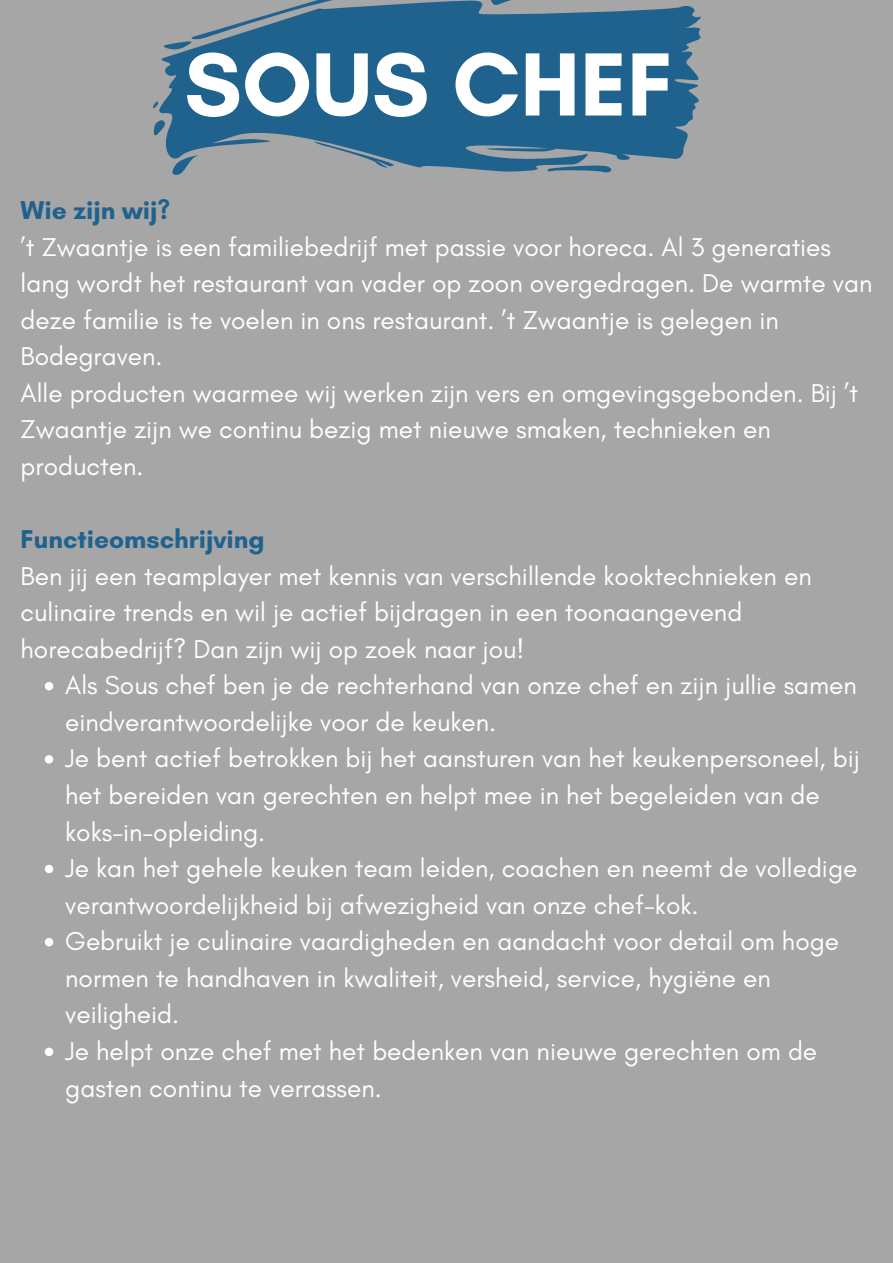
<style>
.page{position:relative;width:893px;height:1263px;background:#a6a6a6}
.page>*{position:absolute;margin:0;border:0;box-sizing:border-box;transform-origin:0 0}
.t1{font:700 91.35px "Glacial Indifference";color:#fff}
.t2{font:26.25px/36.6px "Glacial Indifference";color:#fff}
.t3{font:700 26.25px "Glacial Indifference";color:#1f628e}
</style>
<div class="page">
<svg style="left:45px;top:682px;width:8px;height:8px"></svg>
<svg style="left:45px;top:755px;width:8px;height:8px"></svg>
<svg style="left:45px;top:865px;width:8px;height:8px"></svg>
<svg style="left:45px;top:938px;width:8px;height:8px"></svg>
<svg style="left:45px;top:1047px;width:8px;height:9px"></svg>
<svg style="left:159px;top:0;width:542px;height:172px;fill:#1f628e"></svg>
<svg style="left:159px;top:0;width:233px;height:57px"></svg>
<svg style="left:171px;top:151px;width:33px;height:24px"></svg>
<svg style="left:153px;top:118px;width:14px;height:23px"></svg>
<svg style="left:152px;top:101px;width:7px;height:8px"></svg>
<svg style="left:489px;top:0;width:31px;height:8px"></svg>
<svg style="left:546px;top:159px;width:69px;height:14px"></svg>
<svg style="left:310px;top:141px;width:87px;height:28px"></svg>
<p class="t1" style="left:184px;top:29px;width:490px">SOUS CHEF</p>
<p class="t3" style="left:21px;top:194px;width:151px">Wie zijn wij?</p>
<p class="t2" style="left:21px;top:228px;width:853px">’t Zwaantje is een familiebedrijf met passie voor horeca. Al 3 generaties lang wordt het restaurant van vader op zoon overgedragen. De warmte van deze familie is te voelen in ons restaurant. ’t Zwaantje is gelegen in Bodegraven.</p>
<p class="t2" style="left:21px;top:374px;width:839px">Alle producten waarmee wij werken zijn vers en omgevingsgebonden. Bij ’t<br>Zwaantje zijn we continu bezig met nieuwe smaken, technieken en producten.</p>
<p class="t3" style="left:21px;top:523px;width:245px">Functieomschrijving</p>
<p class="t2" style="left:21px;top:557px;width:792px">Ben jij een teamplayer met kennis van verschillende kooktechnieken en culinaire trends en wil je actief bijdragen in een toonaangevend horecabedrijf? Dan zijn wij op zoek naar jou!</p>
<p class="t2" style="left:65px;top:667px;width:793px">Als Sous chef ben je de rechterhand van onze chef en zijn jullie samen eindverantwoordelijke voor de keuken.</p>
<p class="t2" style="left:65px;top:740px;width:796px">Je bent actief betrokken bij het aansturen van het keukenpersoneel, bij het bereiden van gerechten en helpt mee in het begeleiden van de koks-in-opleiding.</p>
<p class="t2" style="left:65px;top:850px;width:793px">Je kan het gehele keuken team leiden, coachen en neemt de volledige verantwoordelijkheid bij afwezigheid van onze chef-kok.</p>
<p class="t2" style="left:65px;top:923px;width:775px">Gebruikt je culinaire vaardigheden en aandacht voor detail om hoge normen te handhaven in kwaliteit, versheid, service, hygiëne en veiligheid.</p>
<p class="t2" style="left:65px;top:1032px;width:753px">Je helpt onze chef met het bedenken van nieuwe gerechten om de gasten continu te verrassen.</p>
</div>
